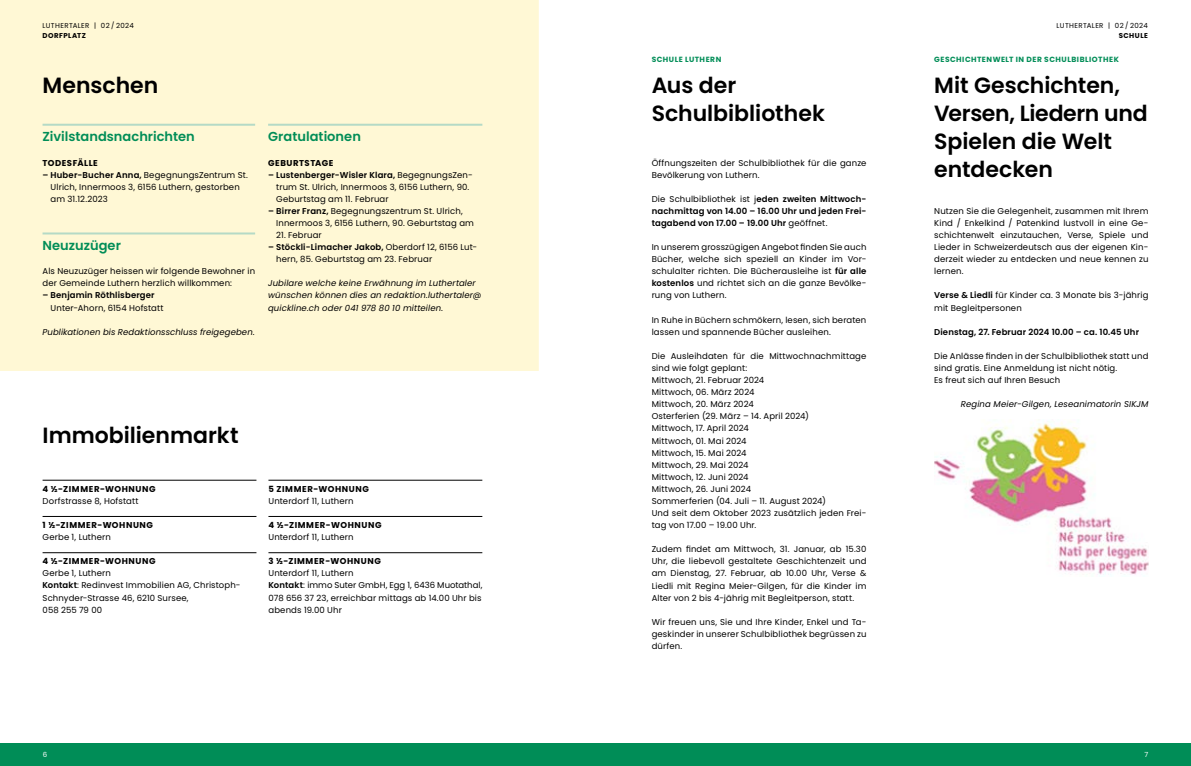
<style>
.page{position:relative;width:1191px;height:766px;background:#fff}
.page>*{position:absolute;margin:0;border:0;box-sizing:border-box;transform-origin:0 0}
.t1{font:600 22px/28px "Poppins";color:#000}
.t2{font:600 13px "Poppins";color:#008d57}
.t3{font:8.5px/12.1px "Poppins";letter-spacing:.015em;color:#000}
.t4{font:italic 8.5px/12.1px "Poppins";letter-spacing:.015em;color:#000}
.t5{font:600 8.5px/12.1px "Poppins";letter-spacing:.015em;color:#000;text-align:justify}
.t6{font:700 8.5px "Poppins";letter-spacing:.07em;color:#000}
.t7{font:700 7.5px "Poppins";letter-spacing:.065em;color:#008d57}
.t8{font:7px "Poppins";letter-spacing:.055em;color:#000}
.t9{font:700 7px "Poppins";letter-spacing:.065em;color:#000}
.t10{font:7px "Poppins";color:#fff}
.s1{font-weight:600}
.s2{font-weight:400}
</style>
<div class="page">
<div style="left:0;top:743px;width:1191px;height:22px;background:#008d57"></div>
<div style="left:0;top:0;width:539px;height:371px;background:#fff8d5"></div>
<hr style="left:43px;top:124px;width:212px;height:2px;background:#b5dac6">
<hr style="left:43px;top:232px;width:212px;height:2px;background:#b5dac6">
<hr style="left:43px;top:480px;width:213px;height:1px;background:#000">
<hr style="left:43px;top:516px;width:213px;height:1px;background:#000">
<hr style="left:43px;top:552px;width:213px;height:1px;background:#000">
<hr style="left:268px;top:480px;width:214px;height:1px;background:#000">
<hr style="left:268px;top:516px;width:214px;height:1px;background:#000">
<hr style="left:268px;top:552px;width:214px;height:1px;background:#000">
<hr style="left:268px;top:124px;width:214px;height:2px;background:#b5dac6">
<img style="left:934px;top:422px;width:214px;height:153px">
<p class="t8" style="left:43px;top:22px;width:93px">LUTHERTALER | 02 / 2024</p>
<p class="t9" style="left:43px;top:31px;width:45px">DORFPLATZ</p>
<h1 class="t1" style="left:43px;top:71px;width:117px">Menschen</h1>
<h2 class="t2" style="left:43px;top:129px;width:154px">Zivilstandsnachrichten</h2>
<p class="t6" style="left:43px;top:157px;width:57px">TODESFÄLLE</p>
<p class="t3" style="left:51px;top:168px;width:199px;text-indent:-8px"><span class="s1">– Huber-Bucher Anna,</span> BegegnungsZentrum St.<br>Ulrich, Innermoos 3, 6156 Luthern, gestorben am 31.12.2023</p>
<h2 class="t2" style="left:43px;top:238px;width:80px">Neuzuzüger</h2>
<p class="t3" style="left:43px;top:265px;width:214px">Als Neuzuzüger heissen wir folgende Bewohner in der Gemeinde Luthern herzlich willkommen:</p>
<p class="t5" style="left:43px;top:289px;width:114px">– Benjamin Röthlisberger</p>
<p class="t3" style="left:51px;top:301px;width:114px">Unter-Ahorn, 6154 Hofstatt</p>
<p class="t4" style="left:43px;top:325px;width:214px">Publikationen bis Redaktionsschluss freigegeben.</p>
<h2 class="t2" style="left:268px;top:129px;width:94px">Gratulationen</h2>
<p class="t6" style="left:268px;top:157px;width:67px">GEBURTSTAGE</p>
<p class="t3" style="left:276px;top:168px;width:198px;text-indent:-8px"><span class="s1">– Lustenberger-Wisler Klara,</span> BegegnungsZen&shy;trum St. Ulrich, Innermoos 3, 6156 Luthern, 90.<br>Geburtstag am 11. Februar</p>
<p class="t3" style="left:276px;top:205px;width:199px;text-indent:-8px"><span class="s1">– Birrer Franz,</span> Begegnungszentrum St. Ulrich,<br>Innermoos 3, 6156 Luthern, 90. Geburtstag am</p>
<p class="t3" style="left:276px;top:229px;width:47px">21. Februar</p>
<p class="t3" style="left:276px;top:241px;width:202px;text-indent:-8px"><span class="s1">– Stöckli-Limacher Jakob,</span> Oberdorf 12, 6156 Lut&shy;hern, 85. Geburtstag am 23. Februar</p>
<p class="t4" style="left:268px;top:277px;width:215px">Jubilare welche keine Erwähnung im Luthertaler wünschen können dies an redaktion.luthertaler@ quickline.ch oder 041 978 80 10 mitteilen.</p>
<h1 class="t1" style="left:43px;top:422px;width:197px">Immobilienmarkt</h1>
<p class="t6" style="left:43px;top:483px;width:115px">4 ½-ZIMMER-WOHNUNG</p>
<p class="t3" style="left:43px;top:494px;width:97px">Dorfstrasse 8, Hofstatt</p>
<p class="t6" style="left:43px;top:520px;width:112px">1 ½-ZIMMER-WOHNUNG</p>
<p class="t3" style="left:43px;top:531px;width:70px">Gerbe 1, Luthern</p>
<p class="t6" style="left:43px;top:556px;width:115px">4 ½-ZIMMER-WOHNUNG</p>
<p class="t3" style="left:43px;top:567px;width:199px">Gerbe 1, Luthern<br><span class="s1">Kontakt</span>: Redinvest Immobilien AG, Christoph-<br>Schnyder-Strasse 46, 6210 Sursee,<br>058 255 79 00</p>
<p class="t6" style="left:268px;top:483px;width:102px">5 ZIMMER-WOHNUNG</p>
<p class="t3" style="left:268px;top:494px;width:87px">Unterdorf 11, Luthern</p>
<p class="t6" style="left:268px;top:520px;width:115px">4 ½-ZIMMER-WOHNUNG</p>
<p class="t3" style="left:268px;top:531px;width:87px">Unterdorf 11, Luthern</p>
<p class="t6" style="left:268px;top:556px;width:114px">3 ½-ZIMMER-WOHNUNG</p>
<p class="t3" style="left:268px;top:567px;width:215px">Unterdorf 11, Luthern<br><span class="s1">Kontakt</span>: immo Suter GmbH, Egg 1, 6436 Muotathal, 078 656 37 23, erreichbar mittags ab 14.00 Uhr bis abends 19.00 Uhr</p>
<p class="t7" style="left:651px;top:55px;width:71px">SCHULE LUTHERN</p>
<h1 class="t1" style="left:651px;top:71px;width:175px">Aus der<br>Schulbibliothek</h1>
<p class="t3" style="left:651px;top:156px;width:216px">Öffnungszeiten der Schulbibliothek für die ganze<br>Bevölkerung von Luthern.</p>
<p class="t5" style="left:651px;top:193px;width:216px"><span class="s2">Die Schulbibliothek ist j</span>eden zweiten Mittwoch&shy;nachmittag von 14.00 – 16.00 Uhr und jeden Frei&shy;tagabend von 17.00 – 19.00 Uhr <span class="s2">geöffnet.</span></p>
<p class="t3" style="left:651px;top:241px;width:216px;text-align:justify">In unserem grosszügigen Angebot finden Sie auch Bücher, welche sich speziell an Kinder im Vor&shy;schulalter richten. Die Bücherausleihe ist <span class="s1">für alle kostenlos</span> und richtet sich an die ganze Bevölke&shy;rung von Luthern.</p>
<p class="t3" style="left:651px;top:313px;width:216px">In Ruhe in Büchern schmökern, lesen, sich beraten lassen und spannende Bücher ausleihen.</p>
<p class="t3" style="left:651px;top:350px;width:216px">Die Ausleihdaten für die Mittwochnachmittage sind wie folgt geplant:<br>Mittwoch, 21. Februar 2024<br>Mittwoch, 06. März 2024<br>Mittwoch, 20. März 2024<br>Osterferien (29. März – 14. April 2024)<br>Mittwoch, 17. April 2024<br>Mittwoch, 01. Mai 2024<br>Mittwoch, 15. Mai 2024<br>Mittwoch, 29. Mai 2024<br>Mittwoch, 12. Juni 2024<br>Mittwoch, 26. Juni 2024<br>Sommerferien (04. Juli – 11. August 2024)<br>Und seit dem Oktober 2023 zusätzlich jeden Frei&shy;tag von 17.00 – 19.00 Uhr.</p>
<p class="t3" style="left:651px;top:543px;width:216px;text-align:justify">Zudem findet am Mittwoch, 31. Januar, ab 15.30<br>Uhr, die liebevoll gestaltete Geschichtenzeit und am Dienstag, 27. Februar, ab 10.00 Uhr, Verse &amp; Liedli mit Regina Meier-Gilgen, für die Kinder im Alter von 2 bis 4-jährig mit Begleitperson, statt.</p>
<p class="t3" style="left:651px;top:615px;width:216px;text-align:justify">Wir freuen uns, Sie und Ihre Kinder, Enkel und Ta&shy;geskinder in unserer Schulbibliothek begrüssen zu dürfen.</p>
<p class="t8" style="left:1056px;top:22px;width:93px">LUTHERTALER | 02 / 2024</p>
<p class="t9" style="left:1118px;top:31px;width:31px">SCHULE</p>
<p class="t7" style="left:934px;top:55px;width:186px">GESCHICHTENWELT IN DER SCHULBIBLIOTHEK</p>
<h1 class="t1" style="left:934px;top:71px;width:215px">Mit Geschichten,<br>Versen, Liedern und<br>Spielen die Welt entdecken</h1>
<p class="t3" style="left:934px;top:205px;width:216px;text-align:justify">Nutzen Sie die Gelegenheit, zusammen mit Ihrem Kind / Enkelkind / Patenkind lustvoll in eine Ge&shy;schichtenwelt einzutauchen, Verse, Spiele und Lieder in Schweizerdeutsch aus der eigenen Kin&shy;derzeit wieder zu entdecken und neue kennen zu lernen.</p>
<p class="t3" style="left:934px;top:289px;width:216px"><span class="s1">Verse &amp; Liedli</span> für Kinder ca. 3 Monate bis 3-jährig mit Begleitpersonen</p>
<p class="t5" style="left:934px;top:325px;width:206px">Dienstag, 27. Februar 2024 10.00 – ca. 10.45 Uhr</p>
<p class="t3" style="left:934px;top:350px;width:216px">Die Anlässe finden in der Schulbibliothek statt und sind gratis. Eine Anmeldung ist nicht nötig.<br>Es freut sich auf Ihren Besuch</p>
<p class="t4" style="left:961px;top:398px;width:189px">Regina Meier-Gilgen, Leseanimatorin SIKJM</p>
<p class="t10" style="left:43px;top:750px;width:6px">6</p>
<p class="t10" style="left:1144px;top:750px;width:5px">7</p>
</div>
